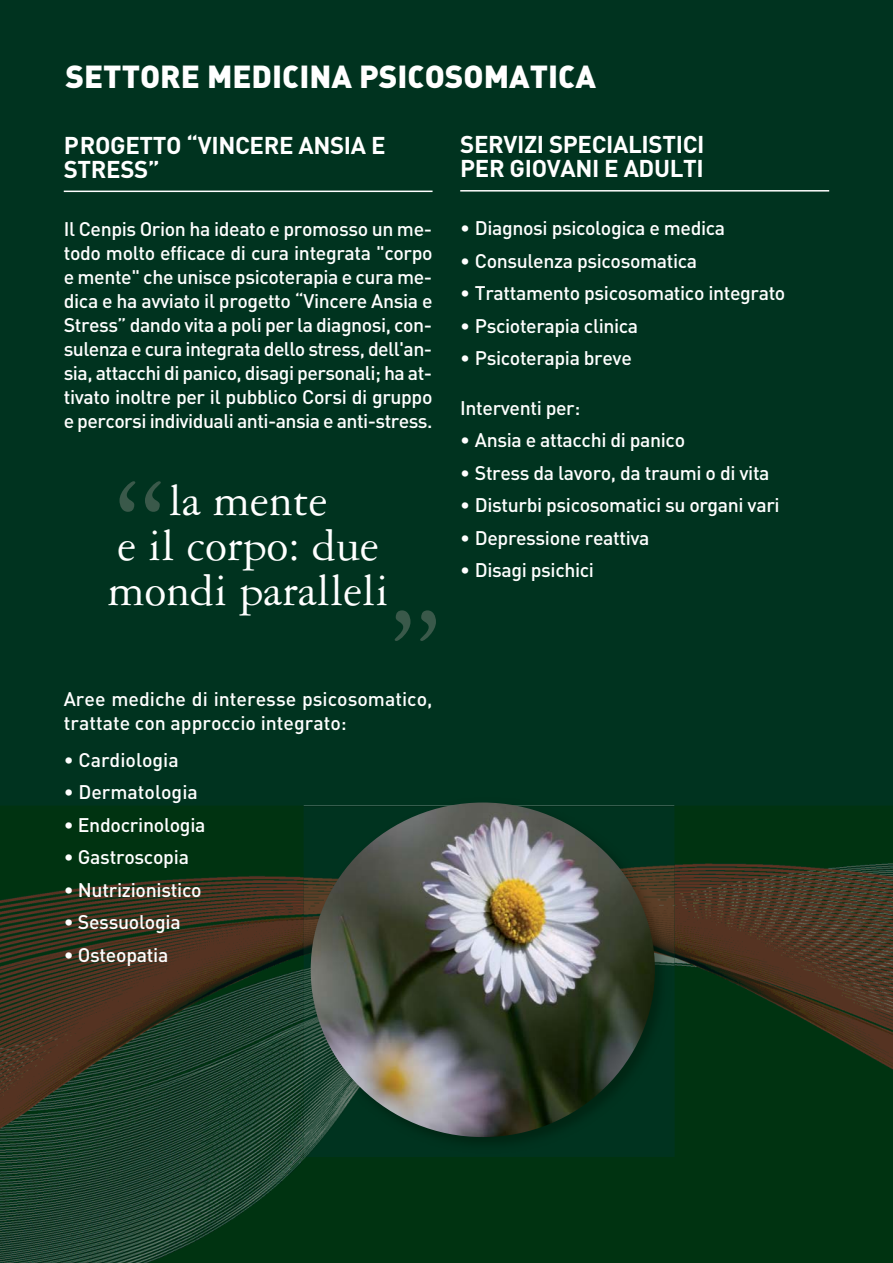
<style>
.page{position:relative;width:893px;height:1263px;background:#00331f}
.page>*{position:absolute;margin:0;border:0;box-sizing:border-box;transform-origin:0 0}
.t1{font:48px/45px "Garamond Three";color:#fff;text-align:center}
.t2{font:31.5px "DIN Black Alternate";color:#fff}
.t3{font:24px/24px "DIN Bold";letter-spacing:-.015em;color:#fff}
.t4{font:500 19.5px/24px "DIN";letter-spacing:-.02em;color:#fff;text-align:justify}
.t5{font:500 19.5px/24px "DIN";color:#fff}
</style>
<div class="page">
<img style="left:0;top:805px;width:893px;height:458px">
<hr style="left:64px;top:191px;width:369px;height:1px;background:#fff">
<svg style="left:120px;top:481px;width:41px;height:31px"></svg>
<svg style="left:395px;top:610px;width:41px;height:31px"></svg>
<img style="left:304px;top:805px;width:370px;height:352px">
<img style="left:311px;top:802px;width:344px;height:335px;border-radius:50%">
<hr style="left:460px;top:190px;width:369px;height:2px;background:#fff">
<p class="t2" style="left:65px;top:59px;width:532px">SETTORE MEDICINA PSICOSOMATICA</p>
<p class="t3" style="left:64px;top:134px;width:323px">PROGETTO “VINCERE ANSIA E<br>STRESS”</p>
<p class="t4" style="left:64px;top:219px;width:370px">Il Cenpis Orion ha ideato e promosso un me&shy;todo molto efficace di cura integrata "corpo e mente" che unisce psicoterapia e cura me&shy;dica e ha avviato il progetto “Vincere Ansia e Stress” dando vita a poli per la diagnosi, con&shy;sulenza e cura integrata dello stress, dell'an&shy;sia, attacchi di panico, disagi personali; ha at&shy;tivato inoltre per il pubblico Corsi di gruppo e percorsi individuali anti-ansia e anti-stress.</p>
<p class="t1" style="left:108px;top:482px;width:283px">la mente<br>e il corpo: due mondi paralleli</p>
<p class="t3" style="left:460px;top:133px;width:246px">SERVIZI SPECIALISTICI<br>PER GIOVANI E ADULTI</p>
<p class="t4" style="left:460px;top:218px;width:267px">• Diagnosi psicologica e medica</p>
<p class="t4" style="left:460px;top:251px;width:238px">• Consulenza psicosomatica</p>
<p class="t4" style="left:460px;top:283px;width:327px">• Trattamento psicosomatico integrato</p>
<p class="t4" style="left:460px;top:316px;width:180px">• Pscioterapia clinica</p>
<p class="t4" style="left:460px;top:348px;width:173px">• Psicoterapia breve</p>
<p class="t4" style="left:460px;top:398px;width:122px">Interventi per:</p>
<p class="t4" style="left:460px;top:430px;width:226px">• Ansia e attacchi di panico</p>
<p class="t4" style="left:460px;top:463px;width:311px">• Stress da lavoro, da traumi o di vita</p>
<p class="t4" style="left:460px;top:495px;width:321px">• Disturbi psicosomatici su organi vari</p>
<p class="t4" style="left:460px;top:528px;width:191px">• Depressione reattiva</p>
<p class="t4" style="left:460px;top:560px;width:135px">• Disagi psichici</p>
<p class="t5" style="left:64px;top:689px;width:370px">Aree mediche di interesse psicosomatico, trattate con approccio integrato:</p>
<p class="t5" style="left:64px;top:750px;width:116px">• Cardiologia</p>
<p class="t5" style="left:64px;top:782px;width:136px">• Dermatologia</p>
<p class="t4" style="left:64px;top:815px;width:143px">• Endocrinologia</p>
<p class="t4" style="left:64px;top:847px;width:127px">• Gastroscopia</p>
<p class="t4" style="left:64px;top:880px;width:139px">• Nutrizionistico</p>
<p class="t4" style="left:64px;top:912px;width:118px">• Sessuologia</p>
<p class="t4" style="left:64px;top:945px;width:106px">• Osteopatia</p>
</div>
